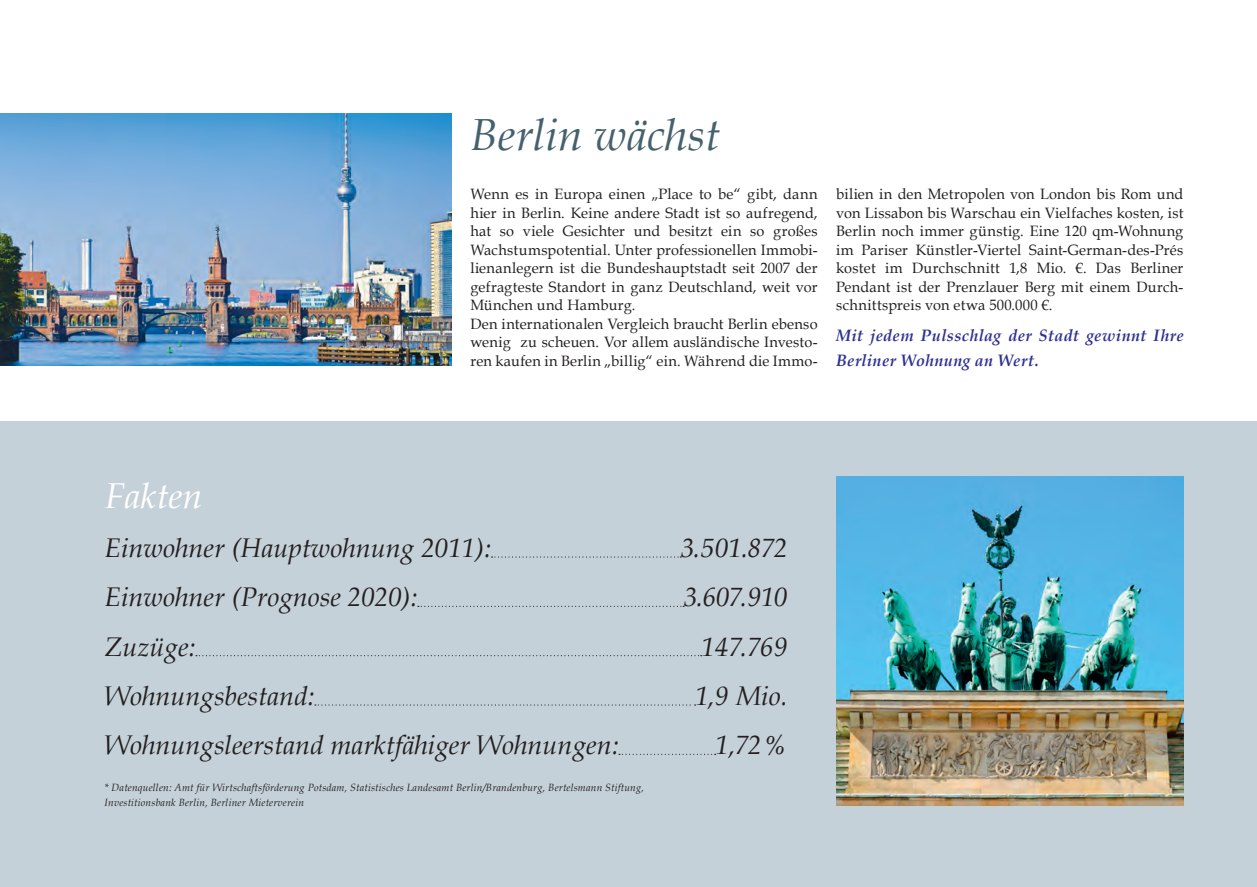
<style>
.page{position:relative;width:1257px;height:887px;background:#fff}
.page>*{position:absolute;margin:0;border:0;box-sizing:border-box;transform-origin:0 0}
.t1{font:italic 45px "Book Antiqua";color:#46616e}
.t2{font:italic 36px "Book Antiqua";color:#fff}
.t3{font:italic 27px "Book Antiqua";color:#231f20}
.t4{font:italic 700 16.5px/24.6px "Book Antiqua";letter-spacing:.025em;color:#2e3092}
.t5{font:15px/18.5px "Book Antiqua";letter-spacing:.015em;color:#231f20}
.t6{font:italic 10.5px/14.4px "Book Antiqua";letter-spacing:.02em;color:#231f20}
</style>
<div class="page">
<div style="left:0;top:421px;width:1257px;height:466px;background:#c5d1d8"></div>
<img style="left:0;top:113px;width:452px;height:253px">
<img style="left:836px;top:477px;width:347px;height:329px">
<svg style="left:491px;top:556px;width:190px;height:2px"></svg>
<svg style="left:418px;top:606px;width:266px;height:1px"></svg>
<svg style="left:196px;top:655px;width:506px;height:1px"></svg>
<svg style="left:315px;top:704px;width:381px;height:2px"></svg>
<svg style="left:619px;top:754px;width:97px;height:1px"></svg>
<h1 class="t1" style="left:470px;top:109px;width:251px">Berlin wächst</h1>
<p class="t5" style="left:470px;top:185px;width:349px">Wenn es in Europa einen „Place to be“ gibt, dann hier in Berlin. Keine andere Stadt ist so aufregend, hat so viele Gesichter und besitzt ein so großes Wachstumspotential. Unter professionellen Immobi&shy;lienanlegern ist die Bundeshauptstadt seit 2007 der gefragteste Standort in ganz Deutschland, weit vor München und Hamburg.<br>Den internationalen Vergleich braucht Berlin ebenso wenig zu scheuen. Vor allem ausländische Investo&shy;ren kaufen in Berlin „billig“ ein. Während die Immo-</p>
<p class="t5" style="left:836px;top:185px;width:349px;text-align:justify">bilien in den Metropolen von London bis Rom und von Lissabon bis Warschau ein Vielfaches kosten, ist Berlin noch immer günstig. Eine 120 qm-Wohnung im Pariser Künstler-Viertel Saint-German-des-Prés kostet im Durchschnitt 1,8 Mio. €. Das Berliner Pendant ist der Prenzlauer Berg mit einem Durch&shy;schnittspreis von etwa 500.000 €.</p>
<p class="t4" style="left:836px;top:323px;width:349px">Mit jedem Pulsschlag der Stadt gewinnt Ihre<br>Berliner Wohnung an Wert.</p>
<h2 class="t2" style="left:105px;top:474px;width:99px">Fakten</h2>
<h3 class="t3" style="left:105px;top:532px;width:388px">Einwohner (Hauptwohnung 2011):</h3>
<h3 class="t3" style="left:681px;top:532px;width:108px">3.501.872</h3>
<h3 class="t3" style="left:105px;top:581px;width:314px">Einwohner (Prognose 2020):</h3>
<h3 class="t3" style="left:684px;top:581px;width:105px">3.607.910</h3>
<h3 class="t3" style="left:105px;top:631px;width:92px">Zuzüge:</h3>
<h3 class="t3" style="left:701px;top:631px;width:88px">147.769</h3>
<h3 class="t3" style="left:105px;top:680px;width:211px">Wohnungsbestand:</h3>
<h3 class="t3" style="left:695px;top:680px;width:94px">1,9 Mio.</h3>
<h3 class="t3" style="left:105px;top:729px;width:515px">Wohnungsleerstand marktfähiger Wohnungen:</h3>
<h3 class="t3" style="left:715px;top:729px;width:74px">1,72%</h3>
<p class="t6" style="left:105px;top:781px;width:541px">* Datenquellen: Amt für Wirtschaftsförderung Potsdam, Statistisches Landesamt Berlin/Brandenburg, Bertelsmann Stiftung,<br>Investitionsbank Berlin, Berliner Mieterverein</p>
</div>
